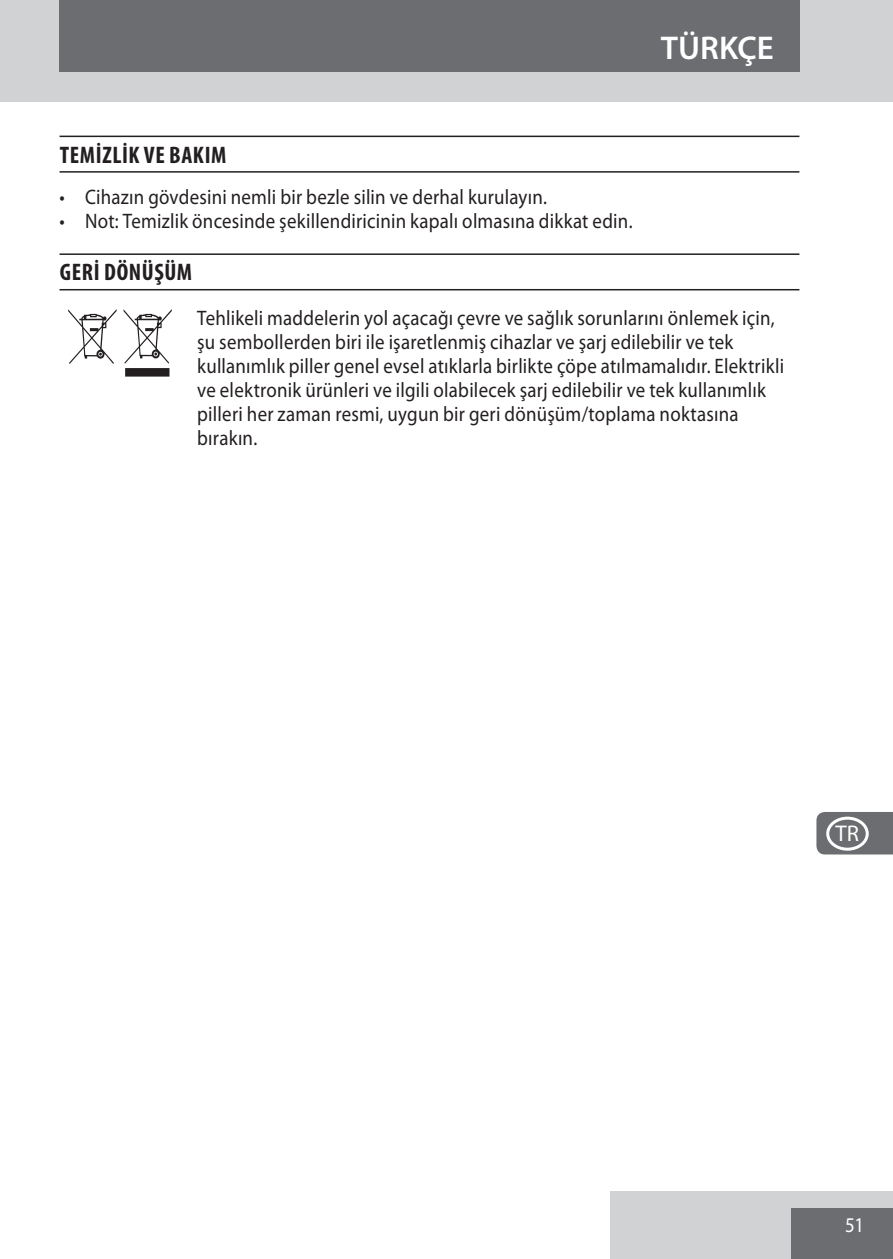
<style>
.page{position:relative;width:893px;height:1259px;background:#fff}
.page>*{position:absolute;margin:0;border:0;box-sizing:border-box;transform-origin:0 0}
.default{font:96px "Myriad Mine";color:#231f20;scale:.9 1}
.t1{font:600 33px "Myriad Pro";color:#fff}
.heading{font:700 condensed 24px "Myriad Pro";letter-spacing:.025em;color:#231f20}
.t2{font:22.8px "Myriad Pro";color:#fff}
.default-2{font:21px/24px "Myriad Pro";letter-spacing:.01em;color:#231f20;scale:.9 1}
.t3{font:21px "Myriad Pro";color:#fff;scale:.9 1}
</style>
<div class="page">
<div style="left:611px;top:1191px;width:282px;height:68px;background:#d1d2d4"></div>
<div style="left:791px;top:1208px;width:102px;height:51px;background:#6c6d70"></div>
<div style="left:0;top:0;width:893px;height:102px;background:#d1d2d4"></div>
<div style="left:59px;top:0;width:740px;height:72px;background:#6c6d70"></div>
<hr style="left:60px;top:136px;width:739px;height:1px;background:#231f20">
<hr style="left:60px;top:171px;width:739px;height:2px;background:#231f20">
<hr style="left:60px;top:253px;width:739px;height:2px;background:#231f20">
<hr style="left:60px;top:289px;width:739px;height:1px;background:#231f20">
<svg style="left:816px;top:812px;width:77px;height:42px"></svg>
<div style="left:826px;top:816px;width:43px;height:34px;border:3px solid #fff;border-radius:50%"></div>
<p class="t1" style="left:661px;top:27px;width:114px">TÜRKÇE</p>
<p class="heading" style="left:60px;top:140px;width:168px">TEMİZLİK VE BAKIM</p>
<p class="default-2" style="left:60px;top:184px;width:543px">• Cihazın gövdesini nemli bir bezle silin ve derhal kurulayın.</p>
<p class="default-2" style="left:60px;top:208px;width:638px">• Not: Temizlik öncesinde şekillendiricinin kapalı olmasına dikkat edin.</p>
<p class="heading" style="left:60px;top:257px;width:134px">GERİ DÖNÜŞÜM</p>
<p class="default" style="left:68px;top:296px;width:121px">W</p>
<p class="default-2" style="left:197px;top:306px;width:653px">Tehlikeli maddelerin yol açacağı çevre ve sağlık sorunlarını önlemek için, şu sembollerden biri ile işaretlenmiş cihazlar ve şarj edilebilir ve tek kullanımlık piller genel evsel atıklarla birlikte çöpe atılmamalıdır. Elektrikli ve elektronik ürünleri ve ilgili olabilecek şarj edilebilir ve tek kullanımlık pilleri her zaman resmi, uygun bir geri dönüşüm/toplama noktasına bırakın.</p>
<p class="t2" style="left:835px;top:819px;width:25px">TR</p>
<p class="t3" style="left:845px;top:1212px;width:22px">51</p>
</div>
